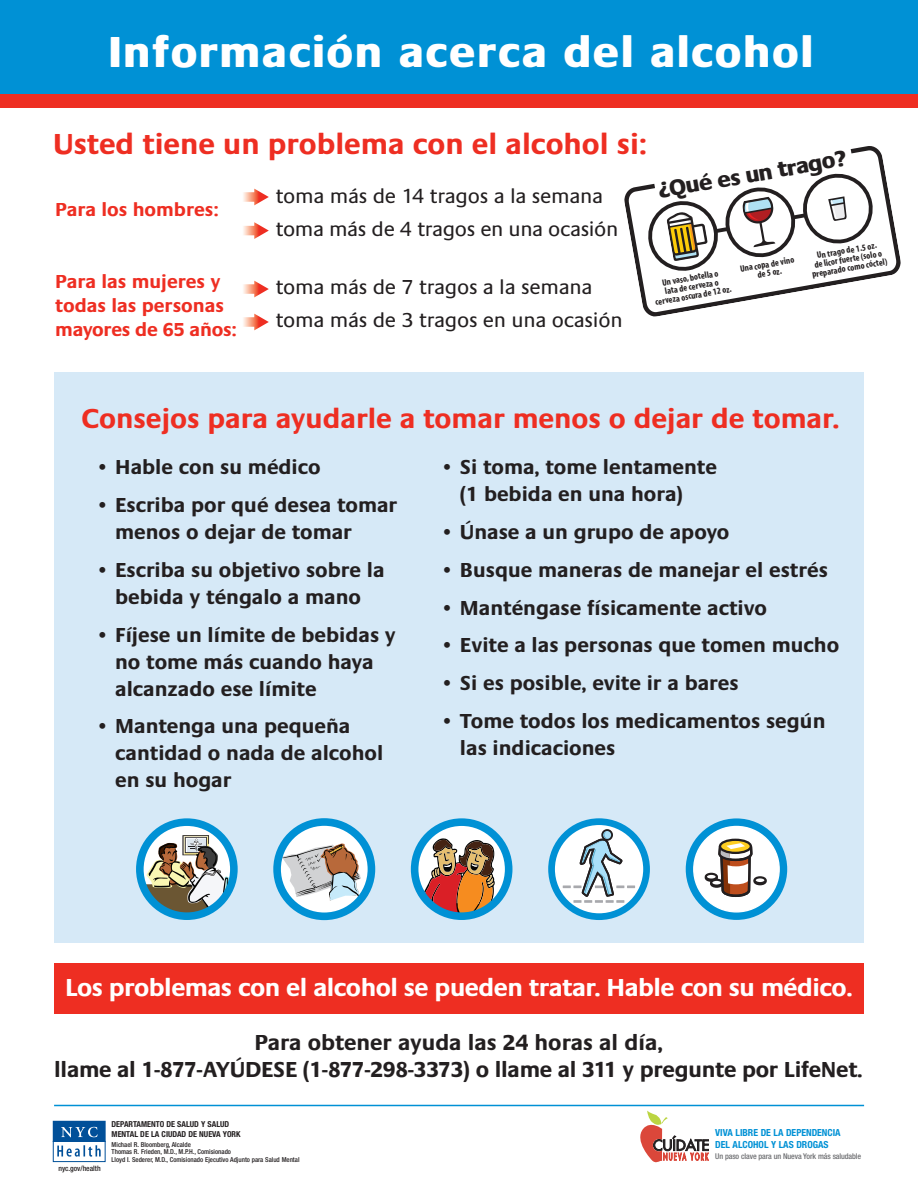
<style>
.page{position:relative;width:918px;height:1188px;background:#fff}
.page>*{position:absolute;margin:0;border:0;box-sizing:border-box;transform-origin:0 0}
.t1{font:800 45px "Praxis";letter-spacing:.055em;color:#fff}
.t2{font:700 30px "Praxis";color:#ee2e22}
.t3{font:700 28.5px "Praxis";color:#ee2e22}
.t4{font:700 25.5px "Praxis";letter-spacing:-.02em;color:#fff}
.t5{font:800 22.95px "Praxis";color:#231f20}
.t6{font:700 22.5px/27px "Praxis";letter-spacing:-.01em;color:#231f20;text-align:center}
.t7{font:700 21px/27px "Praxis";color:#231f20}
.t8{font:21px/33px "Praxis";letter-spacing:-.01em;color:#231f20}
.t9{font:700 19.5px/24px "Praxis";color:#ee2e22}
.t10{font:700 condensed 9.75px/11.6px "Helvetica Neue";color:#0091d5}
.t11{font:700 condensed 9.3px/9px "Myriad";color:#231f20;text-align:center}
.t12{font:700 condensed 8.25px/9.9px "Helvetica Neue";color:#231f20}
.t13{font:500 condensed 7.95px "Helvetica Neue";letter-spacing:-.015em;color:#6c6d70}
.t14{font:500 condensed 7.5px "Helvetica Neue";color:#231f20}
.t15{font:500 condensed 6.75px/7.5px "Helvetica Neue";color:#231f20}
</style>
<div class="page">
<div style="left:54px;top:372px;width:810px;height:571px;background:#d6e9f7"></div>
<div style="left:0;top:0;width:918px;height:108px;background:#ee2e22"></div>
<div style="left:54px;top:963px;width:810px;height:50px;background:#ee2e22"></div>
<div style="left:0;top:0;width:918px;height:94px;background:#0091d5"></div>
<hr style="left:54px;top:1105px;width:810px;height:1px;background:#0091d5">
<svg style="left:140px;top:822px;width:94px;height:94px"></svg>
<svg style="left:141px;top:835px;width:88px;height:80px;background:#9ea69f"></svg>
<div style="left:136px;top:818px;width:102px;height:102px;border:8px solid #0091d5;border-radius:50%"></div>
<svg style="left:277px;top:822px;width:94px;height:94px;background:#c7e6f5"></svg>
<svg style="left:282px;top:843px;width:79px;height:58px;background:#c0bebb"></svg>
<div style="left:273px;top:818px;width:102px;height:102px;border:8px solid #0091d5;border-radius:50%"></div>
<svg style="left:415px;top:822px;width:94px;height:94px"></svg>
<svg style="left:422px;top:838px;width:73px;height:79px;background:#b17f68"></svg>
<div style="left:411px;top:818px;width:101px;height:102px;border:8px solid #0091d5;border-radius:50%"></div>
<svg style="left:552px;top:822px;width:95px;height:95px"></svg>
<div style="left:548px;top:818px;width:102px;height:102px;border:7px solid #0091d5;border-radius:50%"></div>
<div style="left:601px;top:829px;width:12px;height:12px;border:2px solid #231f20;border-radius:50%"></div>
<svg style="left:563px;top:831px;width:72px;height:72px;background:#c9d7de"></svg>
<svg style="left:687px;top:819px;width:99px;height:100px;background:#1d9dd9"></svg>
<div style="left:686px;top:818px;width:101px;height:102px;border:2px solid #0091d5;border-radius:50%"></div>
<div style="left:694px;top:827px;width:85px;height:85px;background:#fff;border-radius:50%"></div>
<div style="left:710px;top:880px;width:13px;height:8px;border:2px solid #231f20;border-radius:50%"></div>
<div style="left:753px;top:877px;width:14px;height:8px;border:2px solid #231f20;border-radius:50%"></div>
<div style="left:755px;top:877px;width:11px;height:6px;background:#fff;border-radius:50%"></div>
<div style="left:753px;top:876px;width:14px;height:8px;border:2px solid #231f20;border-radius:50%"></div>
<div style="left:705px;top:874px;width:13px;height:8px;border:2px solid #231f20;border-radius:50%"></div>
<div style="left:706px;top:874px;width:11px;height:6px;background:#fff;border-radius:50%"></div>
<div style="left:705px;top:873px;width:13px;height:8px;border:2px solid #231f20;border-radius:50%"></div>
<div style="left:711px;top:880px;width:11px;height:6px;background:#fff;border-radius:50%"></div>
<div style="left:710px;top:879px;width:13px;height:8px;border:2px solid #231f20;border-radius:50%"></div>
<svg style="left:720px;top:840px;width:31px;height:13px"></svg>
<div style="left:719px;top:839px;width:33px;height:15px;border:2px solid #231f20;border-radius:50%"></div>
<svg style="left:717px;top:843px;width:37px;height:54px"></svg>
<svg style="left:243px;top:189px;width:26px;height:16px"></svg>
<svg style="left:243px;top:222px;width:26px;height:17px"></svg>
<svg style="left:243px;top:281px;width:26px;height:16px"></svg>
<svg style="left:243px;top:314px;width:26px;height:16px"></svg>
<svg style="left:624px;top:146px;width:277px;height:171px"></svg>
<svg style="left:643px;top:169px;width:232px;height:107px"></svg>
<svg style="left:52px;top:1120px;width:54px;height:43px"></svg>
<svg style="left:640px;top:1111px;width:69px;height:51px"></svg>
<h1 class="t1" style="left:109px;top:25px;width:705px">Información acerca del alcohol</h1>
<h2 class="t2" style="left:53px;top:126px;width:595px">Usted tiene un problema con el alcohol si:</h2>
<p class="t9" style="left:55px;top:198px;width:165px">Para los hombres:</p>
<p class="t9" style="left:55px;top:269px;width:183px">Para las mujeres y todas las personas mayores de 65 años:</p>
<p class="t8" style="left:276px;top:179px;width:344px">toma más de 14 tragos a la semana toma más de 4 tragos en una ocasión</p>
<p class="t8" style="left:276px;top:270px;width:348px">toma más de 7 tragos a la semana toma más de 3 tragos en una ocasión</p>
<p class="t5" style="left:656px;top:177px;width:192px;rotate:-10deg">¿Qué esun trago?</p>
<p class="t11" style="left:652px;top:281px;width:81px;rotate:-10deg">Un vaso,botella o<br>lata de cerveza o cerveza oscura de 12 oz.</p>
<p class="t11" style="left:740px;top:265px;width:57px;rotate:-10deg">Una copa de vino de 5 oz.</p>
<p class="t11" style="left:809px;top:253px;width:80px;rotate:-10deg">Un trago de 1.5 oz.<br>de licorfuerte (solo o preparado com o cóctel)</p>
<h3 class="t3" style="left:82px;top:401px;width:760px">Consejos para ayudarle a tomar menos o dejar de tomar.</h3>
<p class="t7" style="left:96px;top:453px;width:227px">• Hable con su médico</p>
<p class="t7" style="left:115px;top:491px;width:284px;text-indent:-20px">• Escriba por qué desea tomar menos o dejar de tomar</p>
<p class="t7" style="left:96px;top:556px;width:290px;text-align:center">• Escriba su objetivo sobre la bebida y téngalo a mano</p>
<p class="t7" style="left:115px;top:621px;width:282px;text-indent:-20px">• Fíjese un límite de bebidas y no tome más cuando haya alcanzado ese límite</p>
<p class="t7" style="left:115px;top:713px;width:270px;text-indent:-20px">• Mantenga una pequeña cantidad o nada de alcohol en su hogar</p>
<p class="t7" style="left:460px;top:453px;width:259px;text-indent:-20px">• Si toma, tome lentamente (1 bebida en una hora)</p>
<p class="t7" style="left:440px;top:518px;width:291px">• Únase a un grupo de apoyo</p>
<p class="t7" style="left:440px;top:556px;width:389px">• Busque maneras de manejar el estrés</p>
<p class="t7" style="left:440px;top:594px;width:328px">• Manténgase físicamente activo</p>
<p class="t7" style="left:440px;top:632px;width:400px">• Evite a las personas que tomen mucho</p>
<p class="t7" style="left:440px;top:669px;width:300px">• Si es posible, evite ir a bares</p>
<p class="t7" style="left:460px;top:707px;width:367px;text-indent:-20px">• Tome todos los medicamentos según las indicaciones</p>
<p class="t4" style="left:65px;top:972px;width:789px">Los problemas con el alcohol se pueden tratar. Hable con su médico.</p>
<p class="t6" style="left:54px;top:1029px;width:810px">Para obtener ayuda las 24 horas al día,<br>llame al 1-877-AYÚDESE (1-877-298-3373) o llame al 311 y pregunte por LifeNet.</p>
<p class="t14" style="left:58px;top:1165px;width:44px">nyc.gov/health</p>
<p class="t12" style="left:112px;top:1120px;width:131px">DEPARTAMENTO DE SALUD Y SALUD<br>MENTAL DE LA CIUDAD DE NUEVA YORK</p>
<p class="t15" style="left:112px;top:1141px;width:189px">Michael R. Bloomberg, Alcalde<br>Thomas R. Frieden, M.D., M.P.H., Comisionado<br>Lloyd I. Sederer, M.D., Comisionado Ejecutivo Adjunto para Salud Mental</p>
<p class="t10" style="left:715px;top:1128px;width:127px">VIVA LIBRE DE LA DEPENDENCIA<br>DEL ALCOHOL Y LAS DROGAS</p>
<p class="t13" style="left:715px;top:1154px;width:147px">Un paso clave para un Nueva York más saludable</p>
</div>
